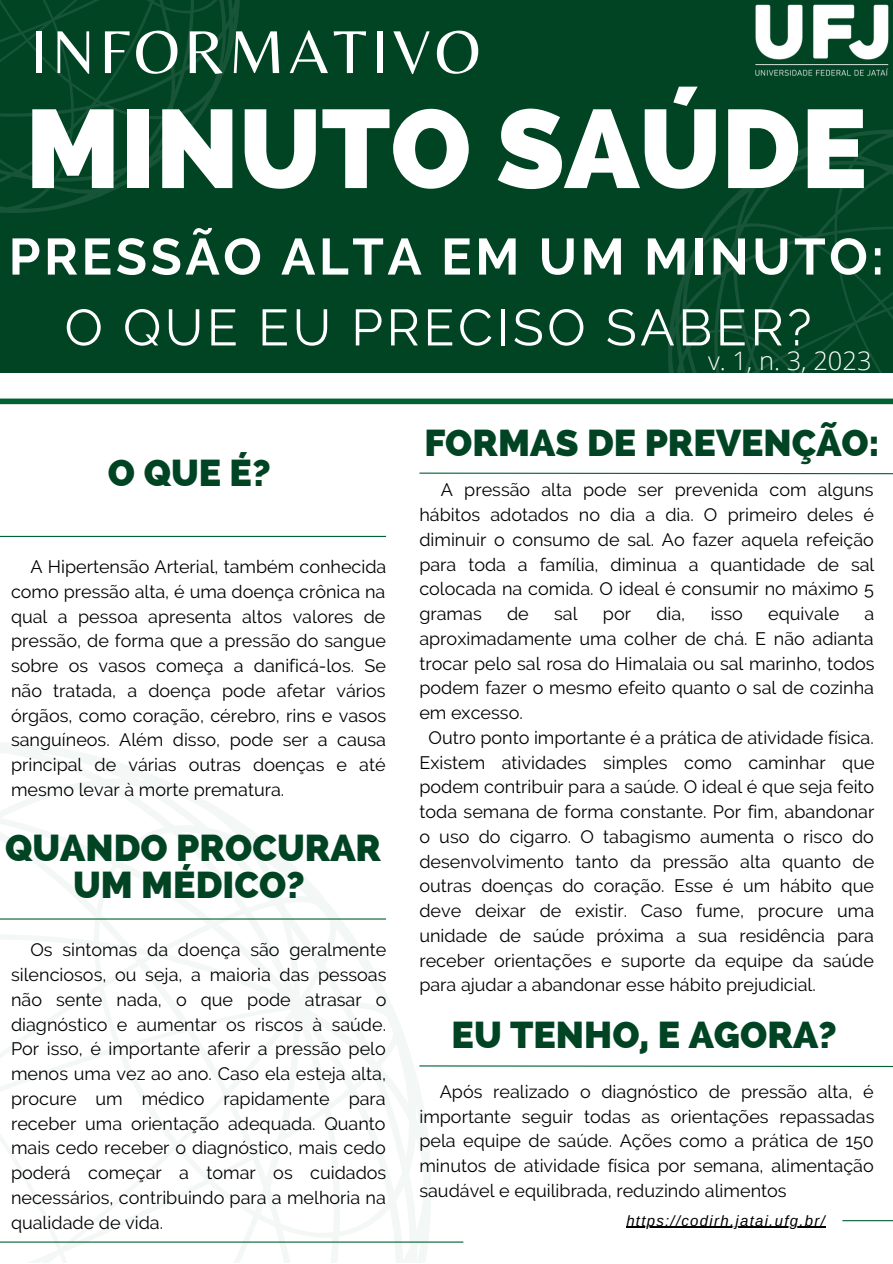
<style>
.page{position:relative;width:893px;height:1264px;background:#fff}
.page>*{position:absolute;margin:0;border:0;box-sizing:border-box;transform-origin:0 0}
.t1{font:800 110.85px "Raleway";color:#fff}
.t2{font:63px "Belleza";letter-spacing:.07em;color:#fff}
.t3{font:700 51px "Raleway";letter-spacing:.07em;color:#fff}
.t4{font:51px "Raleway";letter-spacing:.07em;color:#fff}
.t5{font:800 37.5px/37px "Raleway";color:#014424;text-align:center}
.t6{font:300 25.5px "Open Sans";color:#fff}
.t7{font:18px/24.8px "Raleway";color:#000;text-align:justify}
.t8{font:italic 15px "Arimo";letter-spacing:.085em;color:#000}
</style>
<div class="page">
<svg style="left:0;top:743px;width:431px;height:519px"></svg>
<div style="left:0;top:0;width:892px;height:373px;background:#014424"></div>
<svg style="left:0;top:0;width:240px;height:213px"></svg>
<svg style="left:668px;top:130px;width:224px;height:275px"></svg>
<div style="left:0;top:398px;width:892px;height:6px;background:#006233"></div>
<hr style="left:0;top:536px;width:386px;height:1px;background:#006233">
<svg style="left:419px;top:472px;width:473px;height:3px"></svg>
<hr style="left:0;top:1241px;width:463px;height:1px;background:#006233">
<hr style="left:842px;top:1220px;width:50px;height:1px;background:#006233">
<img style="left:755px;top:4px;width:134px;height:72px">
<hr style="left:626px;top:1226px;width:200px;height:1px;background:#000">
<svg style="left:418px;top:1064px;width:474px;height:3px"></svg>
<hr style="left:0;top:918px;width:386px;height:1px;background:#006233">
<h2 class="t2" style="left:30px;top:15px;width:451px">INFORMATIVO</h2>
<h1 class="t1" style="left:26px;top:84px;width:843px">MINUTO SAÚDE</h1>
<h3 class="t3" style="left:9px;top:227px;width:876px">PRESSÃO ALTA EM UM MINUTO:</h3>
<h3 class="t4" style="left:65px;top:297px;width:748px">O QUE EU PRECISO SABER?</h3>
<h3 class="t5" style="left:108px;top:454px;width:164px">O QUE É?</h3>
<p class="t7" style="left:11px;top:554px;width:377px;text-indent:19px">A Hipertensão Arterial, também conhecida como pressão alta, é uma doença crônica na qual a pessoa apresenta altos valores de pressão, de forma que a pressão do sangue sobre os vasos começa a danificá-los. Se não tratada, a doença pode afetar vários órgãos, como coração, cérebro, rins e vasos sanguíneos. Além disso, pode ser a causa principal de várias outras doenças e até mesmo levar à morte prematura.</p>
<h3 class="t5" style="left:5px;top:829px;width:378px">QUANDO PROCURAR<br>UM MÉDICO?</h3>
<p class="t7" style="left:11px;top:937px;width:377px;text-indent:19px">Os sintomas da doença são geralmente silenciosos, ou seja, a maioria das pessoas não sente nada, o que pode atrasar o diagnóstico e aumentar os riscos à saúde.<br>Por isso, é importante aferir a pressão pelo menos uma vez ao ano. Caso ela esteja alta, procure um médico rapidamente para receber uma orientação adequada. Quanto mais cedo receber o diagnóstico, mais cedo poderá começar a tomar os cuidados necessários, contribuindo para a melhoria na qualidade de vida.</p>
<h3 class="t6" style="left:708px;top:343px;width:165px">v. 1, n. 3, 2023</h3>
<h3 class="t5" style="left:424px;top:424px;width:456px">FORMAS DE PREVENÇÃO:</h3>
<p class="t7" style="left:419px;top:477px;width:456px;text-indent:22px">A pressão alta pode ser prevenida com alguns hábitos adotados no dia a dia. O primeiro deles é diminuir o consumo de sal. Ao fazer aquela refeição para toda a família, diminua a quantidade de sal colocada na comida. O ideal é consumir no máximo 5 gramas</p>
<p class="t7" style="left:507px;top:601px;width:23px">de</p>
<p class="t7" style="left:554px;top:601px;width:25px">sal</p>
<p class="t7" style="left:603px;top:601px;width:30px">por</p>
<p class="t7" style="left:656px;top:601px;width:30px">dia,</p>
<p class="t7" style="left:710px;top:601px;width:34px">isso</p>
<p class="t7" style="left:768px;top:601px;width:73px">equivale</p>
<p class="t7" style="left:864px;top:601px;width:11px">a</p>
<p class="t7" style="left:419px;top:626px;width:455px">aproximadamente uma colher de chá. E não adianta</p>
<p class="t7" style="left:419px;top:651px;width:457px">trocar pelo sal rosa do Himalaia ou sal marinho, todos</p>
<p class="t7" style="left:419px;top:675px;width:456px">podem fazer o mesmo efeito quanto o sal de cozinha</p>
<p class="t7" style="left:419px;top:700px;width:105px">em excesso.</p>
<p class="t7" style="left:428px;top:725px;width:446px">Outro ponto importante é a prática de atividade física.</p>
<p class="t7" style="left:419px;top:749px;width:456px">Existem atividades simples como caminhar que</p>
<p class="t7" style="left:419px;top:774px;width:456px">podem contribuir para a saúde. O ideal é que seja feito</p>
<p class="t7" style="left:419px;top:799px;width:456px">toda semana de forma constante. Por fim, abandonar</p>
<p class="t7" style="left:419px;top:824px;width:456px">o uso do cigarro. O tabagismo aumenta o risco do</p>
<p class="t7" style="left:419px;top:848px;width:456px">desenvolvimento tanto da pressão alta quanto de</p>
<p class="t7" style="left:419px;top:873px;width:456px">outras doenças do coração. Esse é um hábito que</p>
<p class="t7" style="left:419px;top:898px;width:456px">deve deixar de existir. Caso fume, procure uma</p>
<p class="t7" style="left:419px;top:923px;width:456px">unidade de saúde próxima a sua residência para</p>
<p class="t7" style="left:419px;top:947px;width:456px">receber orientações e suporte da equipe da saúde</p>
<p class="t7" style="left:419px;top:972px;width:398px">para ajudar a abandonar esse hábito prejudicial.</p>
<h3 class="t5" style="left:451px;top:1016px;width:387px">EU TENHO, E AGORA?</h3>
<p class="t7" style="left:419px;top:1079px;width:456px;text-indent:20px">Após realizado o diagnóstico de pressão alta, é importante seguir todas as orientações repassadas pela equipe de saúde. Ações como a prática de 150 minutos de atividade física por semana, alimentação saudável e equilibrada, reduzindo alimentos</p>
<p class="t8" style="left:626px;top:1212px;width:200px">https://codirh.jatai.ufg.br/</p>
</div>
